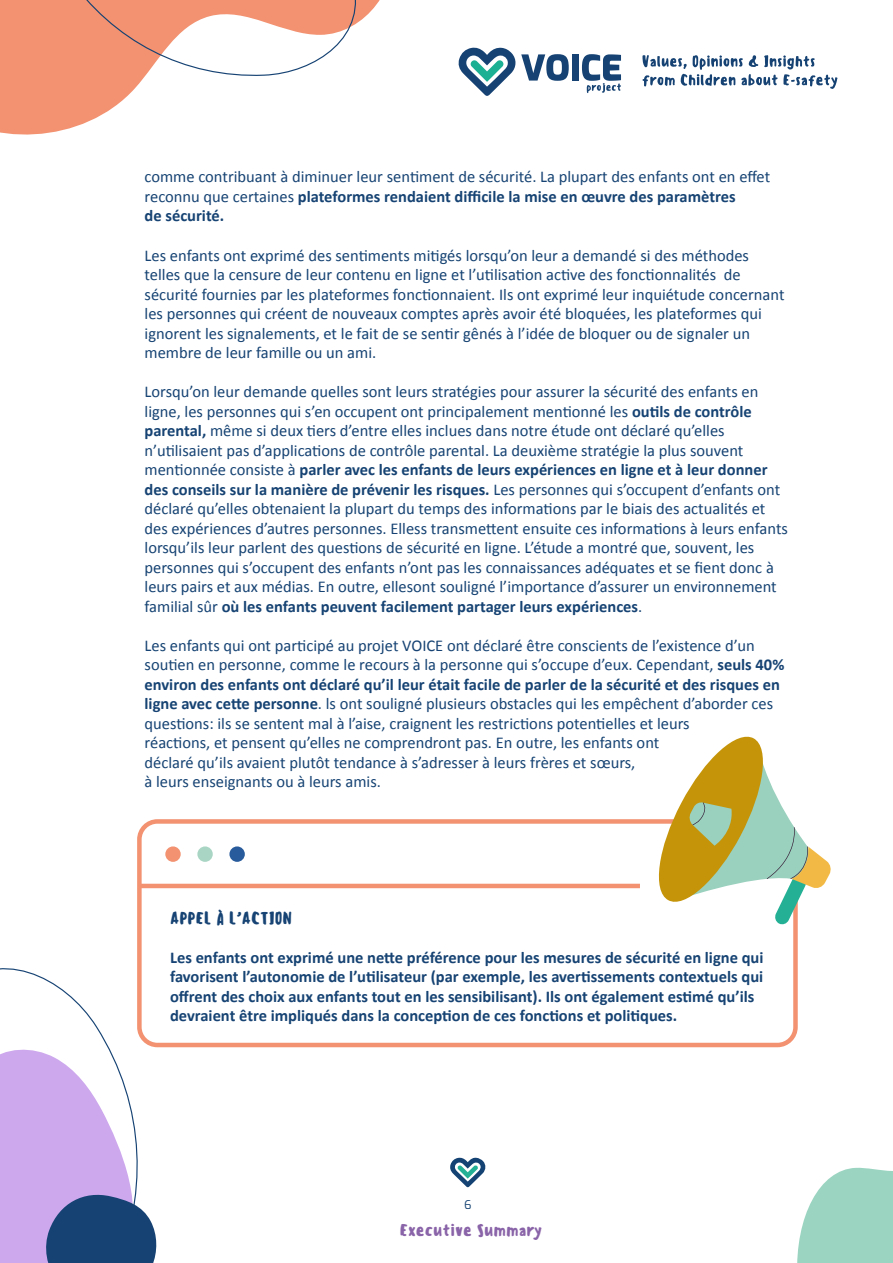
<style>
.page{position:relative;width:893px;height:1263px;background:#fff}
.page>*{position:absolute;margin:0;border:0;box-sizing:border-box;transform-origin:0 0}
.t1{font:16.5px/19.5px "Calibri";color:#164373}
.t2{font:700 16.5px/19.5px "Calibri";color:#164373}
.t3{font:500 16.5px "Sensei";color:#8a64a8}
.t4{font:500 16.5px "Sensei";color:#164373}
.t5{font:12px "Exo";color:#144272}
.s1{font-weight:700}
</style>
<div class="page">
<svg style="left:0;top:968px;width:430px;height:295px"></svg>
<svg style="left:797px;top:1167px;width:96px;height:96px;background:#aadbcb"></svg>
<svg style="left:0;top:0;width:380px;height:135px"></svg>
<svg style="left:0;top:0;width:371px;height:90px"></svg>
<svg style="left:459px;top:48px;width:110px;height:48px"></svg>
<div style="left:572px;top:54px;width:7px;height:27px;background:#154273"></div>
<svg style="left:582px;top:54px;width:39px;height:39px"></svg>
<svg style="left:642px;top:55px;width:196px;height:34px"></svg>
<svg style="left:450px;top:1157px;width:36px;height:30px"></svg>
<hr style="left:138px;top:884px;width:502px;height:4px;background:#f29270">
<div style="left:137px;top:819px;width:661px;height:228px;border:4px solid #f29270;border-radius:18px"></div>
<div style="left:165px;top:846px;width:16px;height:16px;background:#f29270;border-radius:50%"></div>
<div style="left:197px;top:846px;width:16px;height:16px;background:#a9d6c4;border-radius:50%"></div>
<div style="left:229px;top:846px;width:16px;height:16px;background:#275b9b;border-radius:50%"></div>
<svg style="left:652px;top:736px;width:179px;height:189px"></svg>
<p class="t1" style="left:145px;top:166px;width:627px">comme contribuant à diminuer leur sentiment de sécurité. La plupart des enfants ont en effet reconnu que certaines <span class="s1">plateformes rendaient difficile la mise en œuvre des paramètres<br>de sécurité.</span></p>
<p class="t1" style="left:145px;top:244px;width:641px">Les enfants ont exprimé des sentiments mitigés lorsqu’on leur a demandé si des méthodes telles que la censure de leur contenu en ligne et l’utilisation active des fonctionnalités de sécurité fournies par les plateformes fonctionnaient. Ils ont exprimé leur inquiétude concernant les personnes qui créent de nouveaux comptes après avoir été bloquées, les plateformes qui ignorent les signalements, et le fait de se sentir gênés à l’idée de bloquer ou de signaler un membre de leur famille ou un ami.</p>
<p class="t1" style="left:145px;top:381px;width:645px">Lorsqu’on leur demande quelles sont leurs stratégies pour assurer la sécurité des enfants en ligne, les personnes qui s’en occupent ont principalement mentionné les <span class="s1">outils de contrôle parental,</span> même si deux tiers d’entre elles inclues dans notre étude ont déclaré qu’elles n’utilisaient pas d’applications de contrôle parental. La deuxième stratégie la plus souvent mentionnée consiste à <span class="s1">parler avec les enfants de leurs expériences en ligne et à leur donner des conseils sur la manière de prévenir les risques.</span> Les personnes qui s’occupent d’enfants ont déclaré qu’elles obtenaient la plupart du temps des informations par le biais des actualités et des expériences d’autres personnes. Elless transmettent ensuite ces informations à leurs enfants lorsqu’ils leur parlent des questions de sécurité en ligne. L’étude a montré que, souvent, les personnes qui s’occupent des enfants n’ont pas les connaissances adéquates et se fient donc à leurs pairs et aux médias. En outre, ellesont souligné l’importance d’assurer un environnement familial sûr <span class="s1">où les enfants peuvent facilement partager leurs expériences</span>.</p>
<p class="t1" style="left:145px;top:635px;width:641px">Les enfants qui ont participé au projet VOICE ont déclaré être conscients de l’existence d’un soutien en personne, comme le recours à la personne qui s’occupe d’eux. Cependant, <span class="s1">seuls 40% environ des enfants ont déclaré qu’il leur était facile de parler de la sécurité et des risques en ligne avec cette personne</span>. ls ont souligné plusieurs obstacles qui les empêchent d’aborder ces questions: ils se sentent mal à l’aise, craignent les restrictions potentielles et leurs<br>réactions, et pensent qu’elles ne comprendront pas. En outre, les enfants ont<br>déclaré qu’ils avaient plutôt tendance à s’adresser à leurs frères et sœurs,<br>à leurs enseignants ou à leurs amis.</p>
<p class="t4" style="left:170px;top:907px;width:124px">APPEL À L’ACTION</p>
<p class="t2" style="left:170px;top:947px;width:595px">Les enfants ont exprimé une nette préférence pour les mesures de sécurité en ligne qui favorisent l’autonomie de l’utilisateur (par exemple, les avertissements contextuels qui offrent des choix aux enfants tout en les sensibilisant). Ils ont également estimé qu’ils devraient être impliqués dans la conception de ces fonctions et politiques.</p>
<p class="t5" style="left:464px;top:1196px;width:9px">6</p>
<p class="t3" style="left:400px;top:1219px;width:144px">Executive Summary</p>
</div>
